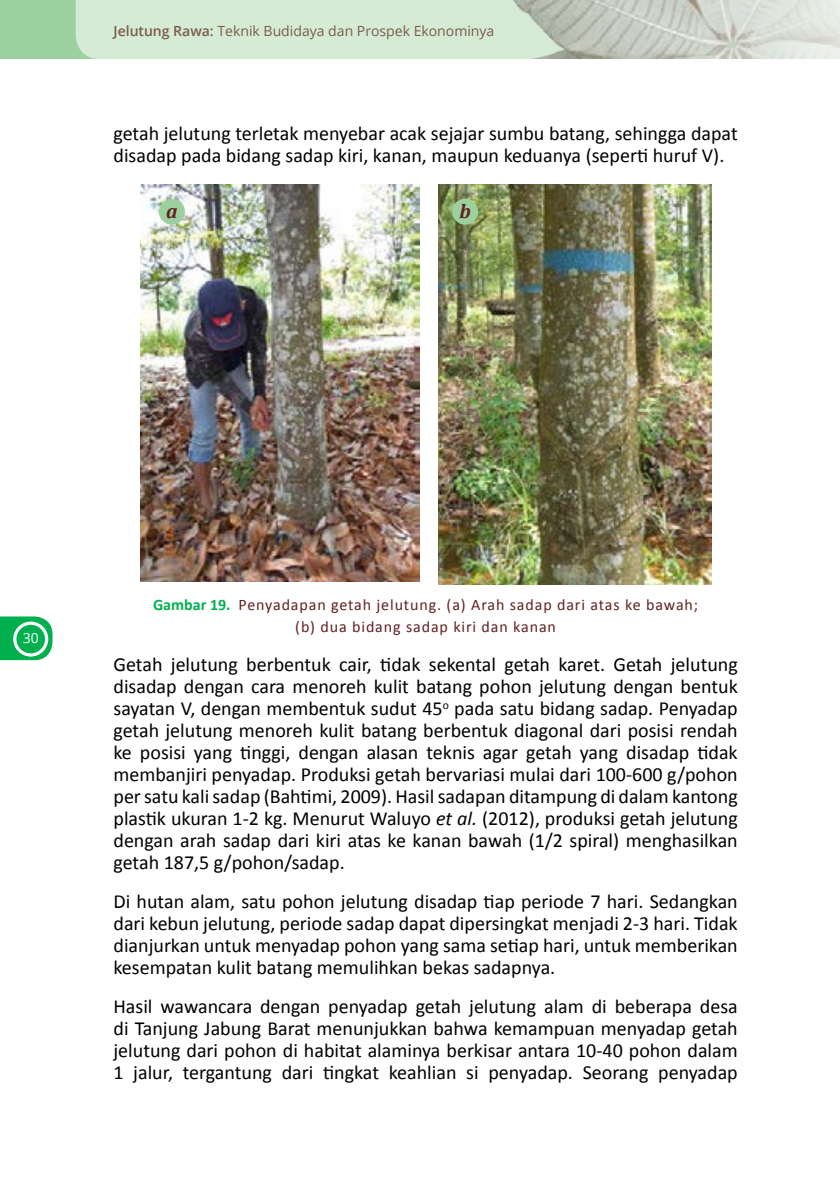
<style>
.page{position:relative;width:840px;height:1191px;background:#fff}
.page>*{position:absolute;margin:0;border:0;box-sizing:border-box;transform-origin:0 0}
.t1{font:20px/22px "Calibri";color:#000;text-align:justify}
.t2{font:italic 700 20px "Cambria";color:#612020}
.t3{font:16px/22px "Calibri";letter-spacing:.055em;color:#612020;text-align:center}
.t4{font:14px "Open Sans";color:#93645c}
.t5{font:14px "Open Sans";color:#fff}
.s1{font-weight:600}
.s2{font-weight:700;color:#00b04f}
.s3{font-style:italic}
</style>
<div class="page">
<div style="left:0;top:0;width:104px;height:59px;background:#9cd19f"></div>
<svg style="left:0;top:616px;width:52px;height:44px"></svg>
<div style="left:76px;top:0;width:368px;height:59px;background:#d5ebd5"></div>
<img style="left:444px;top:0;width:395px;height:59px">
<div style="left:15px;top:623px;width:32px;height:32px;background:#00b04f;border-radius:50%"></div>
<div style="left:13px;top:621px;width:35px;height:35px;border:3px solid #fff;border-radius:50%"></div>
<img style="left:140px;top:184px;width:279px;height:398px">
<img style="left:438px;top:184px;width:273px;height:400px">
<div style="left:159px;top:199px;width:26px;height:26px;background:#9cd19f;border-radius:50%"></div>
<div style="left:452px;top:199px;width:26px;height:26px;background:#9cd19f;border-radius:50%"></div>
<p class="t4" style="left:113px;top:22px;width:382px"><span class="s1">Jelutung Rawa:</span> Teknik Budidaya dan Prospek Ekonominya</p>
<p class="t1" style="left:113px;top:122px;width:625px">getah jelutung terletak menyebar acak sejajar sumbu batang, sehingga dapat disadap pada bidang sadap kiri, kanan, maupun keduanya (seperti huruf V).</p>
<p class="t2" style="left:166px;top:197px;width:13px">a</p>
<p class="t2" style="left:459px;top:197px;width:13px">b</p>
<p class="t5" style="left:23px;top:628px;width:18px">30</p>
<p class="t3" style="left:153px;top:594px;width:546px"><span class="s2">Gambar 19.</span> Penyadapan getah jelutung. (a) Arah sadap dari atas ke bawah; (b) dua bidang sadap kiri dan kanan</p>
<p class="t1" style="left:113px;top:653px;width:625px">Getah jelutung berbentuk cair, tidak sekental getah karet. Getah jelutung disadap dengan cara menoreh kulit batang pohon jelutung dengan bentuk sayatan V, dengan membentuk sudut 45<sup>o</sup> pada satu bidang sadap. Penyadap getah jelutung menoreh kulit batang berbentuk diagonal dari posisi rendah ke posisi yang tinggi, dengan alasan teknis agar getah yang disadap tidak membanjiri penyadap. Produksi getah bervariasi mulai dari 100-600 g/pohon per satu kali sadap (Bahtimi, 2009). Hasil sadapan ditampung di dalam kantong plastik ukuran 1-2 kg. Menurut Waluyo <span class="s3">et al.</span> (2012), produksi getah jelutung dengan arah sadap dari kiri atas ke kanan bawah (1/2 spiral) menghasilkan getah 187,5 g/pohon/sadap.</p>
<p class="t1" style="left:113px;top:890px;width:625px">Di hutan alam, satu pohon jelutung disadap tiap periode 7 hari. Sedangkan dari kebun jelutung, periode sadap dapat dipersingkat menjadi 2-3 hari. Tidak dianjurkan untuk menyadap pohon yang sama setiap hari, untuk memberikan kesempatan kulit batang memulihkan bekas sadapnya.</p>
<p class="t1" style="left:113px;top:995px;width:625px">Hasil wawancara dengan penyadap getah jelutung alam di beberapa desa di Tanjung Jabung Barat menunjukkan bahwa kemampuan menyadap getah jelutung dari pohon di habitat alaminya berkisar antara 10-40 pohon dalam 1 jalur, tergantung dari tingkat keahlian si penyadap. Seorang penyadap</p>
</div>
